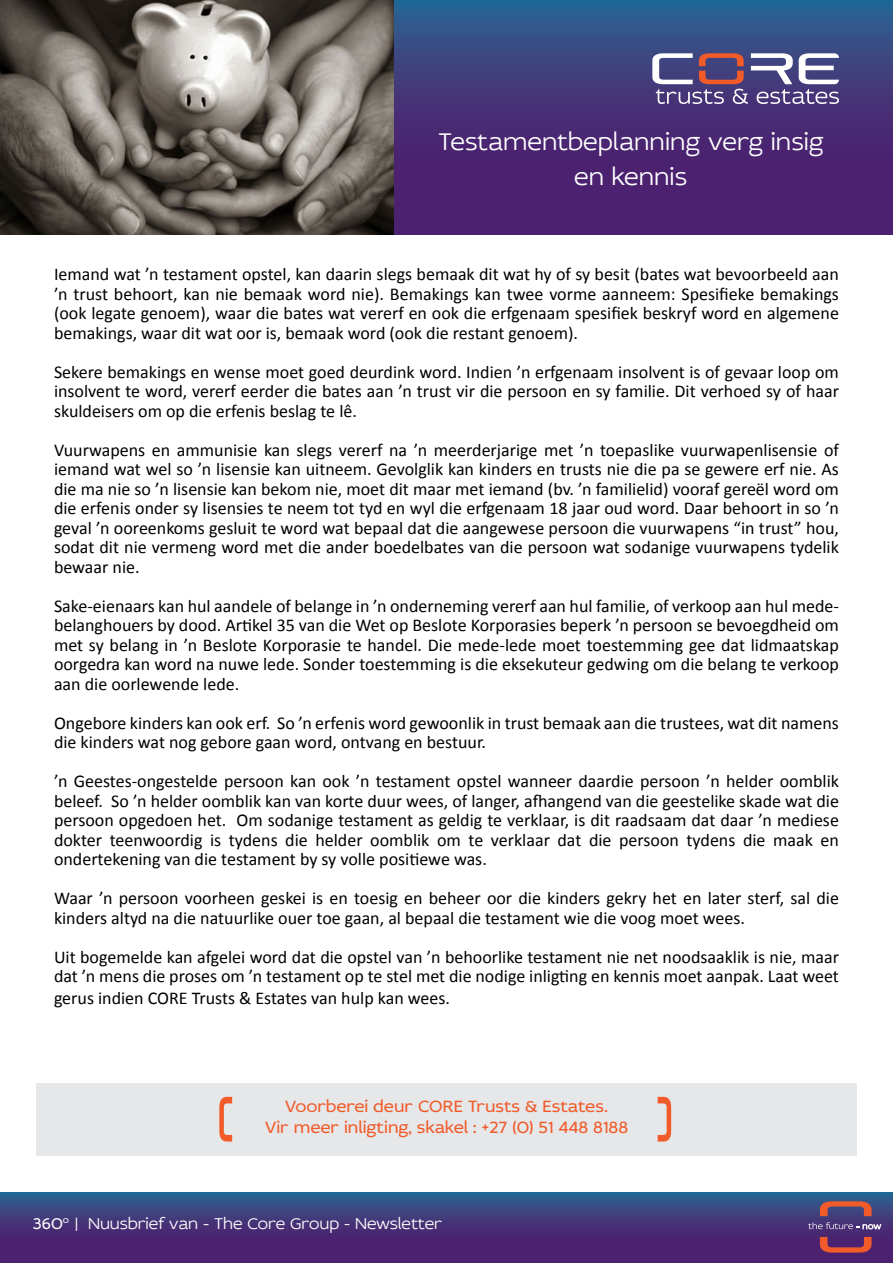
<style>
.page{position:relative;width:893px;height:1263px;background:#fff}
.page>*{position:absolute;margin:0;border:0;box-sizing:border-box;transform-origin:0 0}
.t1{font:300 25.35px/35.2px "Idealist Sans";color:#fff;text-align:center}
.t2{font:18px/19.5px "Calibri";color:#000;text-align:justify}
.t3{font:17.25px/20.9px "Idealist Sans";color:#f15a29;text-align:center}
.t4{font:300 16.5px "Idealist Sans";color:#fff}
.s1{font-weight:400}
</style>
<div class="page">
<svg style="left:393px;top:0;width:500px;height:235px;background:#423479"></svg>
<svg style="left:0;top:1193px;width:893px;height:70px;background:#423579"></svg>
<svg style="left:808px;top:1222px;width:73px;height:7px"></svg>
<svg style="left:820px;top:1201px;width:52px;height:15px"></svg>
<svg style="left:820px;top:1237px;width:52px;height:15px"></svg>
<img style="left:0;top:0;width:393px;height:235px">
<svg style="left:652px;top:53px;width:187px;height:51px"></svg>
<div style="left:36px;top:1083px;width:821px;height:72px;background:#e6e7e8"></div>
<svg style="left:219px;top:1097px;width:13px;height:44px"></svg>
<svg style="left:658px;top:1097px;width:13px;height:44px"></svg>
<h1 class="t1" style="left:438px;top:123px;width:387px">Testamentbeplanning verg insig en kennis</h1>
<p class="t2" style="left:54px;top:264px;width:786px">Iemand wat ’n testament opstel, kan daarin slegs bemaak dit wat hy of sy besit (bates wat bevoorbeeld aan ’n trust behoort, kan nie bemaak word nie). Bemakings kan twee vorme aanneem: Spesifieke bemakings (ook legate genoem), waar die bates wat vererf en ook die erfgenaam spesifiek beskryf word en algemene bemakings, waar dit wat oor is, bemaak word (ook die restant genoem).</p>
<p class="t2" style="left:54px;top:362px;width:786px">Sekere bemakings en wense moet goed deurdink word. Indien ’n erfgenaam insolvent is of gevaar loop om insolvent te word, vererf eerder die bates aan ’n trust vir die persoon en sy familie. Dit verhoed sy of haar skuldeisers om op die erfenis beslag te lê.</p>
<p class="t2" style="left:54px;top:440px;width:786px">Vuurwapens en ammunisie kan slegs vererf na ’n meerderjarige met ’n toepaslike vuurwapenlisensie of iemand wat wel so ’n lisensie kan uitneem. Gevolglik kan kinders en trusts nie die pa se gewere erf nie. As die ma nie so ’n lisensie kan bekom nie, moet dit maar met iemand (bv. ’n familielid) vooraf gereël word om die erfenis onder sy lisensies te neem tot tyd en wyl die erfgenaam 18 jaar oud word. Daar behoort in so ’n geval ’n ooreenkoms gesluit te word wat bepaal dat die aangewese persoon die vuurwapens “in trust” hou, sodat dit nie vermeng word met die ander boedelbates van die persoon wat sodanige vuurwapens tydelik bewaar nie.</p>
<p class="t2" style="left:54px;top:596px;width:786px">Sake-eienaars kan hul aandele of belange in ’n onderneming vererf aan hul familie, of verkoop aan hul mede&shy;belanghouers by dood. Artikel 35 van die Wet op Beslote Korporasies beperk ’n persoon se bevoegdheid om met sy belang in ’n Beslote Korporasie te handel. Die mede-lede moet toestemming gee dat lidmaatskap oorgedra kan word na nuwe lede. Sonder toestemming is die eksekuteur gedwing om die belang te verkoop aan die oorlewende lede.</p>
<p class="t2" style="left:54px;top:713px;width:786px">Ongebore kinders kan ook erf. So ’n erfenis word gewoonlik in trust bemaak aan die trustees, wat dit namens die kinders wat nog gebore gaan word, ontvang en bestuur.</p>
<p class="t2" style="left:54px;top:771px;width:786px">’n Geestes-ongestelde persoon kan ook ’n testament opstel wanneer daardie persoon ’n helder oomblik beleef. So ’n helder oomblik kan van korte duur wees, of langer, afhangend van die geestelike skade wat die persoon opgedoen het. Om sodanige testament as geldig te verklaar, is dit raadsaam dat daar ’n mediese dokter teenwoordig is tydens die helder oomblik om te verklaar dat die persoon tydens die maak en ondertekening van die testament by sy volle positiewe was.</p>
<p class="t2" style="left:54px;top:888px;width:786px">Waar ’n persoon voorheen geskei is en toesig en beheer oor die kinders gekry het en later sterf, sal die kinders altyd na die natuurlike ouer toe gaan, al bepaal die testament wie die voog moet wees.</p>
<p class="t2" style="left:54px;top:947px;width:786px">Uit bogemelde kan afgelei word dat die opstel van ’n behoorlike testament nie net noodsaaklik is nie, maar dat ’n mens die proses om ’n testament op te stel met die nodige inligting en kennis moet aanpak. Laat weet</p>
<p class="t2" style="left:54px;top:988px;width:398px">gerus indien CORE Trusts &amp; Estates van hulp kan wees.</p>
<p class="t3" style="left:265px;top:1095px;width:365px">Voorberei deur CORE Trusts &amp; Estates.<br>Vir meer inligting, skakel : +27 (0) 51 448 8188</p>
<p class="t4" style="left:33px;top:1212px;width:411px"><span class="s1">360</span><sup>o</sup> | Nuusbrief van - The Core Group - Newsletter</p>
</div>
